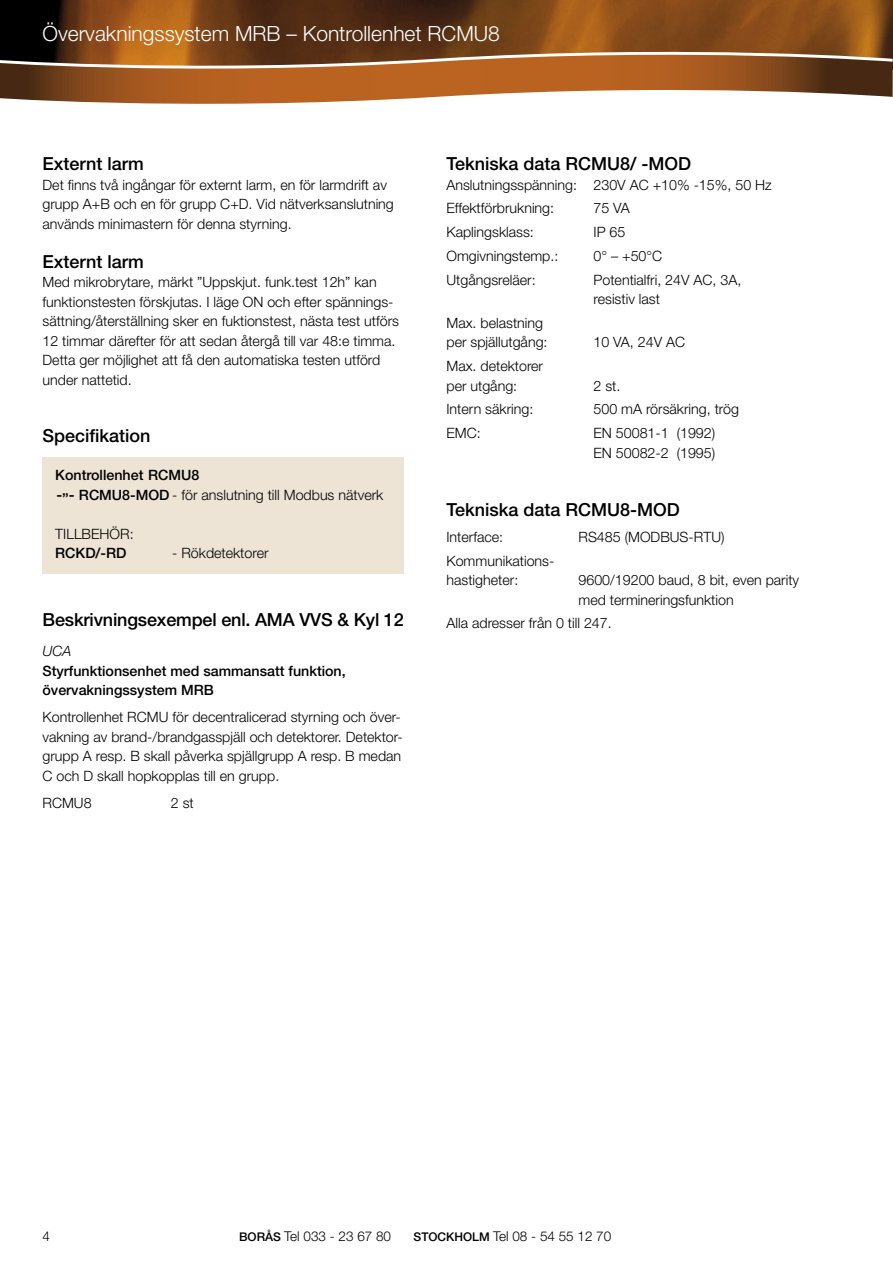
<style>
.page{position:relative;width:893px;height:1263px;background:#fff}
.page>*{position:absolute;margin:0;border:0;box-sizing:border-box;transform-origin:0 0}
.t1{font:300 21px "Helvetica Neue LT Std";color:#fff}
.t2{font:500 18px "Helvetica Neue LT Std";color:#000}
.t3{font:300 14.25px/19.5px "Helvetica Neue LT Std";color:#000}
.t4{font:500 14.25px/19.5px "Helvetica Neue LT Std";color:#000}
.t5{font:italic 300 14.25px "Helvetica Neue LT Std";color:#000}
.t6{font:300 13.5px "Helvetica Neue LT Std";color:#000}
.s1{font-weight:500}
.s2{font-weight:500;font-size:15px}
.s3{font-weight:500;font-size:12px}
</style>
<div class="page">
<img style="left:0;top:0;width:893px;height:45px">
<svg style="left:0;top:79px;width:893px;height:25px"></svg>
<svg style="left:0;top:45px;width:893px;height:34px;background:#945a2d"></svg>
<div style="left:43px;top:457px;width:361px;height:117px;background:#eee4d5"></div>
<h1 class="t1" style="left:43px;top:21px;width:459px">Övervakningssystem MRB – Kontrollenhet RCMU8</h1>
<p class="t2" style="left:43px;top:153px;width:103px">Externt larm</p>
<p class="t3" style="left:43px;top:175px;width:353px">Det finns två ingångar för externt larm, en för larmdrift av grupp A+B och en för grupp C+D. Vid nätverksanslutning används minimastern för denna styrning.</p>
<p class="t2" style="left:43px;top:251px;width:103px">Externt larm</p>
<p class="t3" style="left:43px;top:272px;width:358px">Med mikrobrytare, märkt ”Uppskjut. funk.test 12h” kan funktionstesten förskjutas. I läge ON och efter spännings&shy;sättning/återställning sker en fuktionstest, nästa test utförs 12 timmar därefter för att sedan återgå till var 48:e timma.<br>Detta ger möjlighet att få den automatiska testen utförd under nattetid.</p>
<p class="t2" style="left:43px;top:425px;width:110px">Specifikation</p>
<p class="t3" style="left:55px;top:465px;width:330px"><span class="s1">Kontrollenhet RCMU8<br></span><span class="s2">-”-</span> <span class="s1">RCMU8-MOD</span> - för anslutning till Modbus nätverk</p>
<p class="t3" style="left:55px;top:523px;width:80px">TILLBEHÖR:</p>
<p class="t4" style="left:55px;top:543px;width:73px">RCKD/-RD</p>
<p class="t3" style="left:172px;top:543px;width:98px">- Rökdetektorer</p>
<p class="t2" style="left:43px;top:609px;width:363px">Beskrivningsexempel enl. AMA VVS &amp; Kyl 12</p>
<p class="t5" style="left:43px;top:643px;width:31px">UCA</p>
<p class="t4" style="left:43px;top:661px;width:305px">Styrfunktionsenhet med sammansatt funktion, övervakningssystem MRB</p>
<p class="t3" style="left:43px;top:707px;width:362px">Kontrollenhet RCMU för decentralicerad styrning och över&shy;vakning av brand-/brandgasspjäll och detektorer. Detektor&shy;grupp A resp. B skall påverka spjällgrupp A resp. B medan C och D skall hopkopplas till en grupp.</p>
<p class="t3" style="left:43px;top:793px;width:51px">RCMU8</p>
<p class="t3" style="left:171px;top:793px;width:24px">2 st</p>
<p class="t2" style="left:446px;top:153px;width:246px">Tekniska data RCMU8/ -MOD</p>
<p class="t3" style="left:446px;top:172px;width:327px;line-height:23.7px">Anslutningsspänning: 230V AC +10% -15%, 50 Hz<br>Effektförbrukning:</p>
<p class="t3" style="left:593px;top:198px;width:38px">75 VA</p>
<p class="t3" style="left:446px;top:222px;width:89px">Kaplingsklass:</p>
<p class="t3" style="left:593px;top:222px;width:33px">IP 65</p>
<p class="t3" style="left:446px;top:246px;width:113px">Omgivningstemp.:</p>
<p class="t3" style="left:593px;top:246px;width:70px">0° – +50°C</p>
<p class="t3" style="left:446px;top:270px;width:91px">Utgångsreläer:</p>
<p class="t3" style="left:593px;top:270px;width:149px">Potentialfri, 24V AC, 3A, resistiv last</p>
<p class="t3" style="left:446px;top:313px;width:103px">Max. belastning per spjällutgång:</p>
<p class="t3" style="left:593px;top:332px;width:93px">10 VA, 24V AC</p>
<p class="t3" style="left:446px;top:356px;width:98px">Max. detektorer per utgång:</p>
<p class="t3" style="left:593px;top:376px;width:28px">2 st.</p>
<p class="t3" style="left:446px;top:399px;width:88px">Intern säkring:</p>
<p class="t3" style="left:593px;top:399px;width:147px">500 mA rörsäkring, trög</p>
<p class="t3" style="left:446px;top:423px;width:36px">EMC:</p>
<p class="t3" style="left:593px;top:423px;width:123px">EN 50081-1 (1992)<br>EN 50082-2 (1995)</p>
<p class="t2" style="left:446px;top:499px;width:235px">Tekniska data RCMU8-MOD</p>
<p class="t3" style="left:446px;top:527px;width:58px">Interface:</p>
<p class="t3" style="left:578px;top:527px;width:148px">RS485 (MODBUS-RTU)</p>
<p class="t3" style="left:446px;top:550px;width:109px">Kommunikations&shy;hastigheter:</p>
<p class="t3" style="left:578px;top:570px;width:222px">9600/19200 baud, 8 bit, even parity med termineringsfunktion</p>
<p class="t3" style="left:446px;top:613px;width:167px">Alla adresser från 0 till 247.</p>
<p class="t6" style="left:43px;top:1228px;width:9px">4</p>
<p class="t6" style="left:239px;top:1228px;width:153px"><span class="s3">BORÅS</span> Tel 033 - 23 67 80</p>
<p class="t6" style="left:414px;top:1228px;width:199px"><span class="s3">STOCKHOLM</span> Tel 08 - 54 55 12 70</p>
</div>
